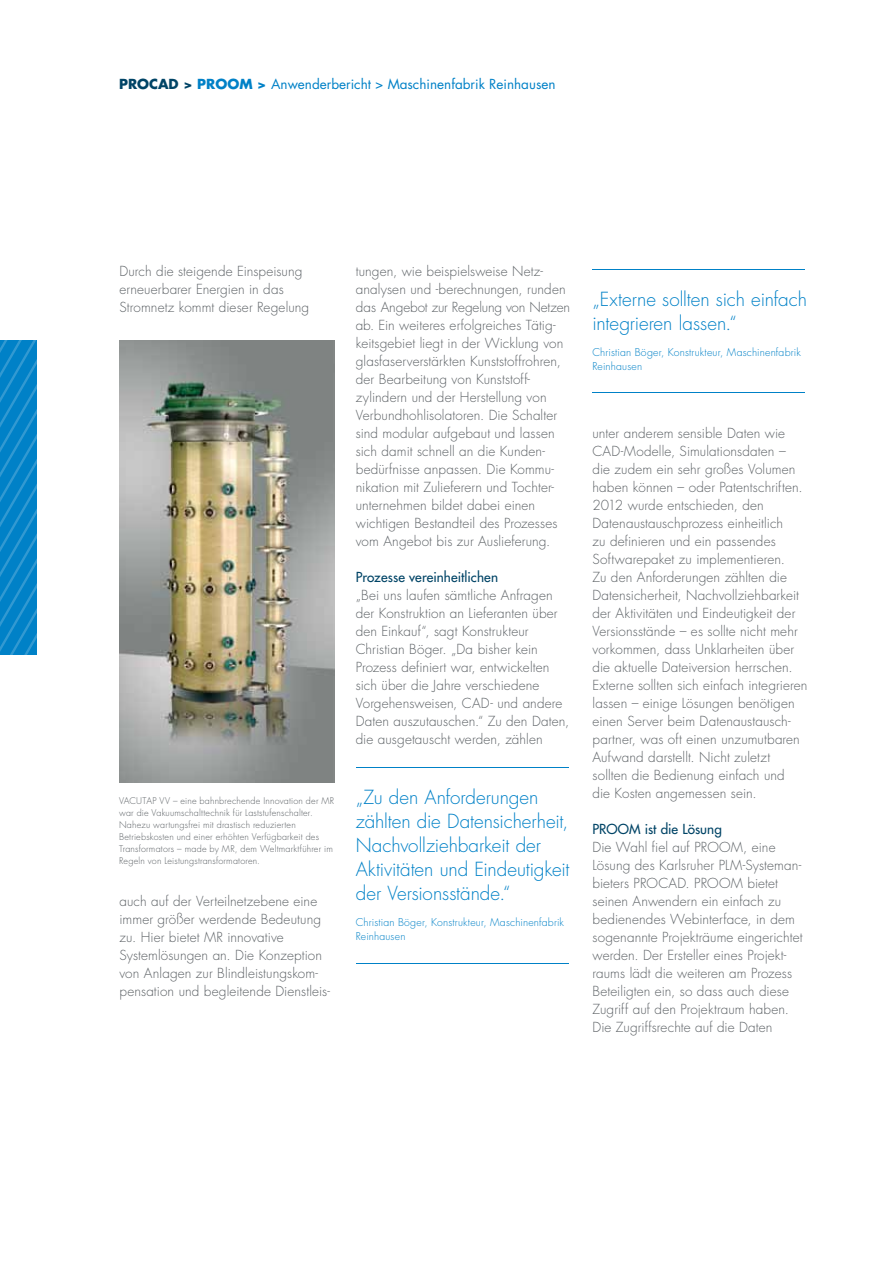
<style>
.page{position:relative;width:893px;height:1263px;background:#fff}
.page>*{position:absolute;margin:0;border:0;box-sizing:border-box;transform-origin:0 0}
.t1{font:300 18.9px/24px "Futura";letter-spacing:-.005em;color:#0081c7}
.t2{font:300 13.5px/18px "Futura";letter-spacing:.005em;color:#5c6165}
.t3{font:13.5px "Futura";color:#0081c7}
.t4{font:13.5px "Futura";letter-spacing:.005em;color:#046}
.t5{font:300 10.5px/14.1px "Futura";letter-spacing:.015em;color:#0081c7}
.t6{font:300 9px/12px "Futura";letter-spacing:.02em;color:#5c6165}
.s1{font-weight:700;color:#046}
.s2{font-weight:700}
</style>
<div class="page">
<svg style="left:0;top:340px;width:36px;height:315px;background:#0985c8"></svg>
<hr style="left:592px;top:269px;width:213px;height:1px;background:#0081c7">
<hr style="left:592px;top:392px;width:213px;height:1px;background:#0081c7">
<hr style="left:356px;top:767px;width:212px;height:1px;background:#0081c7">
<hr style="left:356px;top:963px;width:212px;height:1px;background:#0081c7">
<img style="left:119px;top:340px;width:215px;height:443px">
<p class="t3" style="left:119px;top:75px;width:438px"><span class="s1">PROCAD &gt;</span> <span class="s2">PROOM &gt;</span> Anwenderbericht &gt; Maschinenfabrik Reinhausen</p>
<p class="t2" style="left:119px;top:262px;width:191px">Durch die steigende Einspeisung erneuerbarer Energien in das<br>Stromnetz kommt dieser Regelung</p>
<p class="t6" style="left:119px;top:795px;width:217px">VACUTAP VV – eine bahnbrechende Innovation der MR war die Vakuumschalttechnik für Laststufenschalter.<br>Nahezu wartungsfrei mit drastisch reduzierten Betriebskosten und einer erhöhten Verfügbarkeit des Transformators – made by MR, dem Weltmarktführer im Regeln von Leistungstransformatoren.</p>
<p class="t2" style="left:119px;top:892px;width:212px">auch auf der Verteilnetzebene eine immer größer werdende Bedeutung zu. Hier bietet MR innovative Systemlösungen an. Die Konzeption von Anlagen zur Blindleistungskom&shy;pensation und begleitende Dienstleis-</p>
<p class="t2" style="left:356px;top:262px;width:216px">tungen, wie beispielsweise Netz&shy;analysen und -berechnungen, runden das Angebot zur Regelung von Netzen ab. Ein weiteres erfolgreiches Tätig&shy;keitsgebiet liegt in der Wicklung von glasfaserverstärkten Kunststoffrohren, der Bearbeitung von Kunststoff&shy;zylindern und der Herstellung von Verbundhohlisolatoren. Die Schalter sind modular aufgebaut und lassen sich damit schnell an die Kunden&shy;bedürfnisse anpassen. Die Kommu&shy;nikation mit Zulieferern und Tochter&shy;unternehmen bildet dabei einen wichtigen Bestandteil des Prozesses vom Angebot bis zur Auslieferung.</p>
<p class="t4" style="left:356px;top:568px;width:144px">Prozesse vereinheitlichen</p>
<p class="t2" style="left:356px;top:586px;width:215px">„Bei uns laufen sämtliche Anfragen der Konstruktion an Lieferanten über den Einkauf“, sagt Konstrukteur Christian Böger. „Da bisher kein Prozess definiert war, entwickelten sich über die Jahre verschiedene Vorgehensweisen, CAD- und andere Daten auszutauschen.“ Zu den Daten, die ausgetauscht werden, zählen</p>
<h1 class="t1" style="left:356px;top:785px;width:215px">„Zu den Anforderungen zählten die Datensicherheit,<br>Nachvollziehbarkeit der<br>Aktivitäten und Eindeutigkeit der Versionsstände.“</h1>
<p class="t5" style="left:356px;top:915px;width:210px">Christian Böger, Konstrukteur, Maschinenfabrik<br>Reinhausen</p>
<h1 class="t1" style="left:592px;top:287px;width:216px">„Externe sollten sich einfach integrieren lassen.“</h1>
<p class="t5" style="left:592px;top:345px;width:210px">Christian Böger, Konstrukteur, Maschinenfabrik<br>Reinhausen</p>
<p class="t2" style="left:592px;top:424px;width:216px">unter anderem sensible Daten wie CAD-Modelle, Simulationsdaten –<br>die zudem ein sehr großes Volumen haben können – oder Patentschriften.<br>2012 wurde entschieden, den Datenaustauschprozess einheitlich<br>zu definieren und ein passendes Softwarepaket zu implementieren.<br>Zu den Anforderungen zählten die Datensicherheit, Nachvollziehbarkeit der Aktivitäten und Eindeutigkeit der Versionsstände – es sollte nicht mehr vorkommen, dass Unklarheiten über die aktuelle Dateiversion herrschen.<br>Externe sollten sich einfach integrieren lassen – einige Lösungen benötigen einen Server beim Datenaustausch&shy;partner, was oft einen unzumutbaren Aufwand darstellt. Nicht zuletzt sollten die Bedienung einfach und<br>die Kosten angemessen sein.</p>
<p class="t4" style="left:592px;top:820px;width:131px">PROOM ist die Lösung</p>
<p class="t2" style="left:592px;top:838px;width:211px">Die Wahl fiel auf PROOM, eine Lösung des Karlsruher PLM-Systeman&shy;bieters PROCAD. PROOM bietet seinen Anwendern ein einfach zu bedienendes Webinterface, in dem sogenannte Projekträume eingerichtet werden. Der Ersteller eines Projekt&shy;raums lädt die weiteren am Prozess Beteiligten ein, so dass auch diese Zugriff auf den Projektraum haben.<br>Die Zugriffsrechte auf die Daten</p>
</div>
